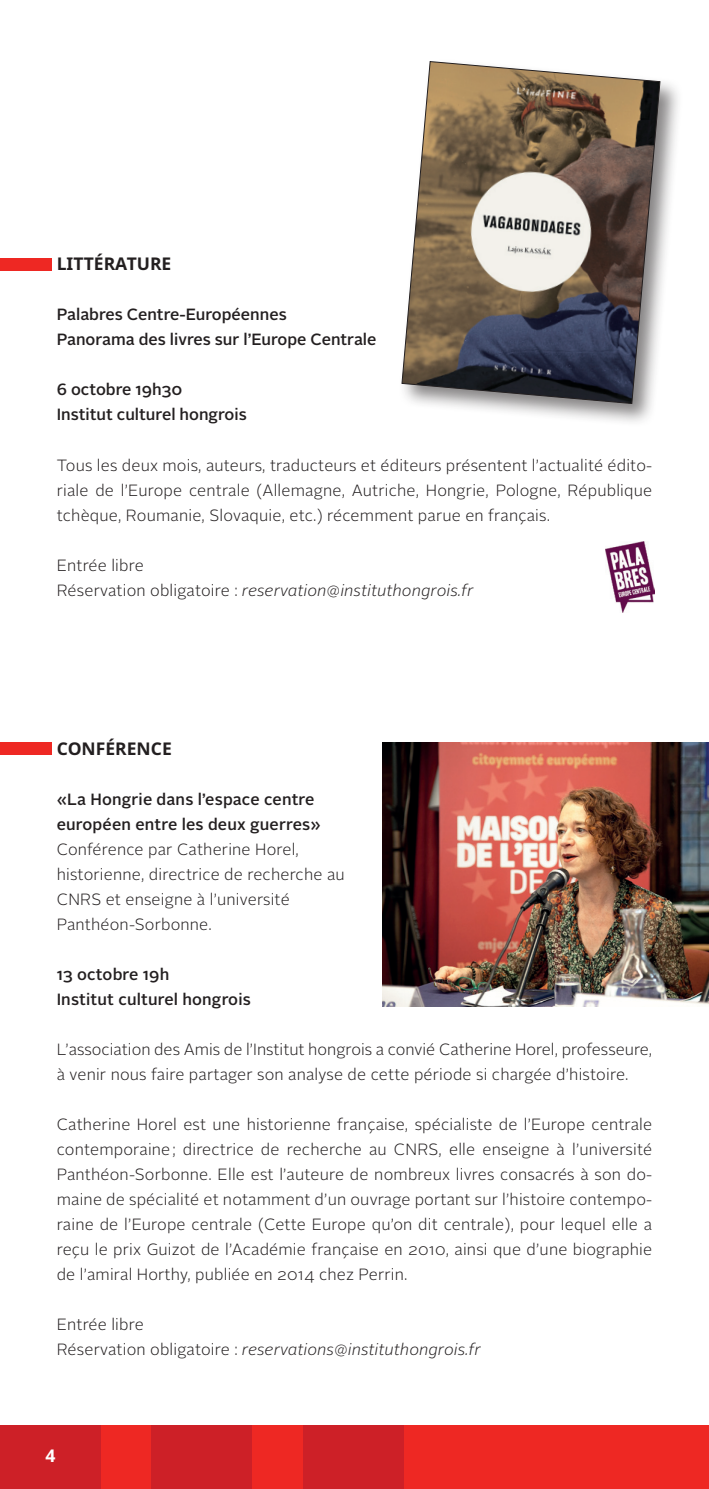
<style>
.page{position:relative;width:709px;height:1489px;background:#fff}
.page>*{position:absolute;margin:0;border:0;box-sizing:border-box;transform-origin:0 0}
.t1{font:700 17.5px "Noto Sans";color:#231f20}
.t2{font:700 17.5px "Noto Sans";color:#fff}
.t3{font:300 16.25px/25px "Alright Sans";letter-spacing:.01em;color:#231f20}
.t4{font:500 16.25px/25px "Alright Sans";color:#231f20}
.s1{font-style:italic}
</style>
<div class="page">
<div style="left:0;top:1424px;width:709px;height:64px;background:#ee2823"></div>
<div style="left:303px;top:1424px;width:100px;height:64px;background:#cd2027"></div>
<div style="left:151px;top:1424px;width:101px;height:64px;background:#cd2027"></div>
<div style="left:0;top:1424px;width:101px;height:64px;background:#cd2027"></div>
<div style="left:0;top:258px;width:51px;height:12px;background:#ee2823"></div>
<div style="left:398px;top:58px;width:286px;height:369px;background:#231f20;opacity:.55"></div>
<svg style="left:401px;top:61px;width:259px;height:343px"></svg>
<img style="left:605px;top:541px;width:49px;height:71px">
<div style="left:0;top:742px;width:51px;height:13px;background:#ee2823"></div>
<img style="left:383px;top:742px;width:326px;height:264px">
<p class="t1" style="left:57px;top:252px;width:116px">LITTÉRATURE</p>
<p class="t4" style="left:57px;top:302px;width:321px">Palabres Centre-Européennes<br>Panorama des livres sur l’Europe Centrale</p>
<p class="t4" style="left:57px;top:377px;width:192px">6 octobre 19h30<br>Institut culturel hongrois</p>
<p class="t3" style="left:57px;top:452px;width:597px;text-align:justify">Tous les deux mois, auteurs, traducteurs et éditeurs présentent l’actualité édito&shy;riale de l’Europe centrale (Allemagne, Autriche, Hongrie, Pologne, République tchèque, Roumanie, Slovaquie, etc.) récemment parue en français.</p>
<p class="t3" style="left:57px;top:552px;width:418px">Entrée libre<br>Réservation obligatoire : <span class="s1">reservation@instituthongrois.fr</span></p>
<p class="t1" style="left:57px;top:736px;width:117px">CONFÉRENCE</p>
<p class="t4" style="left:57px;top:787px;width:266px">«La Hongrie dans l’espace centre européen entre les deux guerres»</p>
<p class="t3" style="left:57px;top:837px;width:289px">Conférence par Catherine Horel, historienne, directrice de recherche au<br>CNRS et enseigne à l’université<br>Panthéon-Sorbonne.</p>
<p class="t4" style="left:57px;top:962px;width:196px">13 octobre 19h<br>Institut culturel hongrois</p>
<p class="t3" style="left:57px;top:1037px;width:597px">L’association des Amis de l’Institut hongrois a convié Catherine Horel, professeure, à venir nous faire partager son analyse de cette période si chargée d’histoire.</p>
<p class="t3" style="left:57px;top:1112px;width:597px;text-align:justify">Catherine Horel est une historienne française, spécialiste de l’Europe centrale contemporaine ; directrice de recherche au CNRS, elle enseigne à l’université Panthéon-Sorbonne. Elle est l’auteure de nombreux livres consacrés à son do&shy;maine de spécialité et notamment d’un ouvrage portant sur l’histoire contempo&shy;raine de l’Europe centrale (Cette Europe qu’on dit centrale), pour lequel elle a reçu le prix Guizot de l’Académie française en 2010, ainsi que d’une biographie de l’amiral Horthy, publiée en 2014 chez Perrin.</p>
<p class="t3" style="left:57px;top:1312px;width:426px">Entrée libre<br>Réservation obligatoire : <span class="s1">reservations@instituthongrois.fr</span></p>
<p class="t2" style="left:45px;top:1443px;width:12px">4</p>
</div>
